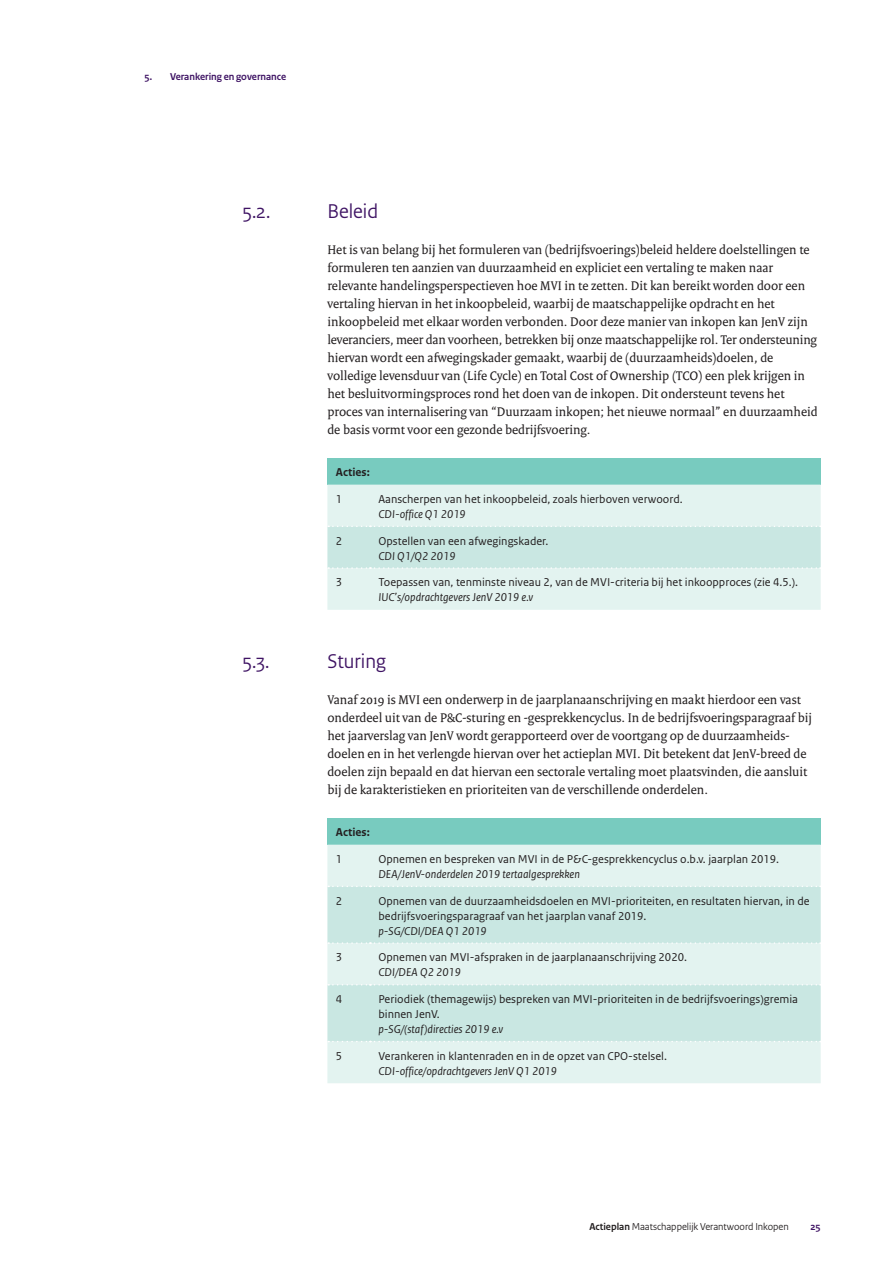
<style>
.page{position:relative;width:893px;height:1263px;background:#fff}
.page>*{position:absolute;margin:0;border:0;box-sizing:border-box;transform-origin:0 0}
._04_RO_Paragraafkop{font:21px "Rijksoverheid Sans Heading";color:#3f1464}
._10_RO_Broodtekst_Se{font:13.5px/18px "Rijksoverheid Serif";color:#231f20}
._32_RO_Tabel_Broodte{font:12px/15px "Rijksoverheid Sans Text";color:#231f20}
._32_RO_Tabel_Broodte-2{font:italic 12px "Rijksoverheid Sans Text";color:#231f20}
._31_RO_Tabel_Kop{font:700 12px "Rijksoverheid Sans Text";color:#231f20}
.t1{font:10.5px "Rijksoverheid Sans Heading";color:#231f20}
.t2{font:700 10.5px "Rijksoverheid Sans Heading";color:#3f1464}
.s1{font-weight:700}
</style>
<div class="page">
<div style="left:327px;top:458px;width:494px;height:27px;background:#78cbbf"></div>
<div style="left:327px;top:485px;width:494px;height:125px;background:#e3f3f0"></div>
<div style="left:327px;top:526px;width:494px;height:43px;background:#c9e7e2"></div>
<div style="left:327px;top:818px;width:494px;height:27px;background:#78cbbf"></div>
<div style="left:327px;top:845px;width:494px;height:238px;background:#e3f3f0"></div>
<svg style="left:327px;top:886px;width:494px;height:155px;background:#d0eae5"></svg>
<svg style="left:328px;top:886px;width:493px;height:1px"></svg>
<svg style="left:328px;top:942px;width:493px;height:2px"></svg>
<svg style="left:328px;top:984px;width:493px;height:1px"></svg>
<svg style="left:328px;top:1041px;width:493px;height:1px"></svg>
<p class="t2" style="left:145px;top:71px;width:143px">5. Verankering en governance</p>
<p class="_04_RO_Paragraafkop" style="left:242px;top:199px;width:29px">5.2.</p>
<p class="_04_RO_Paragraafkop" style="left:327px;top:199px;width:52px">Beleid</p>
<p class="_10_RO_Broodtekst_Se" style="left:327px;top:240px;width:492px">Het is van belang bij het formuleren van (bedrijfsvoerings)beleid heldere doelstellingen te formuleren ten aanzien van duurzaamheid en expliciet een vertaling te maken naar relevante handelingsperspectieven hoe MVI in te zetten. Dit kan bereikt worden door een vertaling hiervan in het inkoopbeleid, waarbij de maatschappelijke opdracht en het inkoopbeleid met elkaar worden verbonden. Door deze manier van inkopen kan JenV zijn leveranciers, meer dan voorheen, betrekken bij onze maatschappelijke rol. Ter ondersteuning hiervan wordt een afwegingskader gemaakt, waarbij de (duurzaamheids)doelen, de volledige levensduur van (Life Cycle) en Total Cost of Ownership (TCO) een plek krijgen in het besluitvormingsproces rond het doen van de inkopen. Dit ondersteunt tevens het proces van internalisering van “Duurzaam inkopen; het nieuwe normaal” en duurzaamheid de basis vormt voor een gezonde bedrijfsvoering.</p>
<p class="_31_RO_Tabel_Kop" style="left:336px;top:465px;width:35px">Acties:</p>
<p class="_32_RO_Tabel_Broodte" style="left:336px;top:492px;width:8px">1</p>
<p class="_32_RO_Tabel_Broodte" style="left:378px;top:492px;width:306px">Aanscherpen van het inkoopbeleid, zoals hierboven verwoord.</p>
<p class="_32_RO_Tabel_Broodte-2" style="left:378px;top:507px;width:89px">CDI-office Q1 2019</p>
<p class="_32_RO_Tabel_Broodte" style="left:336px;top:533px;width:8px">2</p>
<p class="_32_RO_Tabel_Broodte" style="left:378px;top:533px;width:171px">Opstellen van een afwegingskader.</p>
<p class="_32_RO_Tabel_Broodte-2" style="left:378px;top:549px;width:79px">CDI Q1/Q2 2019</p>
<p class="_32_RO_Tabel_Broodte" style="left:336px;top:575px;width:8px">3</p>
<p class="_32_RO_Tabel_Broodte" style="left:378px;top:575px;width:421px">Toepassen van, tenminste niveau 2, van de MVI-criteria bij het inkoopproces (zie 4.5.).</p>
<p class="_32_RO_Tabel_Broodte-2" style="left:378px;top:591px;width:156px">IUC’s/opdrachtgevers JenV 2019 e.v</p>
<p class="_04_RO_Paragraafkop" style="left:242px;top:649px;width:29px">5.3.</p>
<p class="_04_RO_Paragraafkop" style="left:327px;top:649px;width:60px">Sturing</p>
<p class="_10_RO_Broodtekst_Se" style="left:327px;top:690px;width:486px">Vanaf 2019 is MVI een onderwerp in de jaarplanaanschrijving en maakt hierdoor een vast onderdeel uit van de P&amp;C-sturing en -gesprekkencyclus. In de bedrijfsvoeringsparagraaf bij het jaarverslag van JenV wordt gerapporteerd over de voortgang op de duurzaamheids&shy;doelen en in het verlengde hiervan over het actieplan MVI. Dit betekent dat JenV-breed de doelen zijn bepaald en dat hiervan een sectorale vertaling moet plaatsvinden, die aansluit bij de karakteristieken en prioriteiten van de verschillende onderdelen.</p>
<p class="_31_RO_Tabel_Kop" style="left:336px;top:825px;width:35px">Acties:</p>
<p class="_32_RO_Tabel_Broodte" style="left:336px;top:852px;width:8px">1</p>
<p class="_32_RO_Tabel_Broodte" style="left:378px;top:852px;width:402px">Opnemen en bespreken van MVI in de P&amp;C-gesprekkencyclus o.b.v. jaarplan 2019.</p>
<p class="_32_RO_Tabel_Broodte-2" style="left:378px;top:867px;width:203px">DEA/JenV-onderdelen 2019 tertaalgesprekken</p>
<p class="_32_RO_Tabel_Broodte" style="left:336px;top:893px;width:8px">2</p>
<p class="_32_RO_Tabel_Broodte" style="left:378px;top:893px;width:433px">Opnemen van de duurzaamheidsdoelen en MVI-prioriteiten, en resultaten hiervan, in de bedrijfsvoeringsparagraaf van het jaarplan vanaf 2019.</p>
<p class="_32_RO_Tabel_Broodte-2" style="left:378px;top:924px;width:110px">p-SG/CDI/DEA Q1 2019</p>
<p class="_32_RO_Tabel_Broodte" style="left:336px;top:950px;width:8px">3</p>
<p class="_32_RO_Tabel_Broodte" style="left:378px;top:950px;width:310px">Opnemen van MVI-afspraken in de jaarplanaanschrijving 2020.</p>
<p class="_32_RO_Tabel_Broodte-2" style="left:378px;top:966px;width:84px">CDI/DEA Q2 2019</p>
<p class="_32_RO_Tabel_Broodte" style="left:336px;top:992px;width:8px">4</p>
<p class="_32_RO_Tabel_Broodte" style="left:378px;top:992px;width:421px">Periodiek (themagewijs) bespreken van MVI-prioriteiten in de bedrijfsvoerings)gremia binnen JenV.</p>
<p class="_32_RO_Tabel_Broodte-2" style="left:378px;top:1022px;width:126px">p-SG/(staf)directies 2019 e.v</p>
<p class="_32_RO_Tabel_Broodte" style="left:336px;top:1048px;width:8px">5</p>
<p class="_32_RO_Tabel_Broodte" style="left:378px;top:1048px;width:290px">Verankeren in klantenraden en in de opzet van CPO-stelsel.</p>
<p class="_32_RO_Tabel_Broodte-2" style="left:378px;top:1064px;width:180px">CDI-office/opdrachtgevers JenV Q1 2019</p>
<p class="t1" style="left:589px;top:1221px;width:201px"><span class="s1">Actieplan</span> Maatschappelijk Verantwoord Inkopen</p>
<p class="t2" style="left:810px;top:1221px;width:12px">25</p>
</div>
